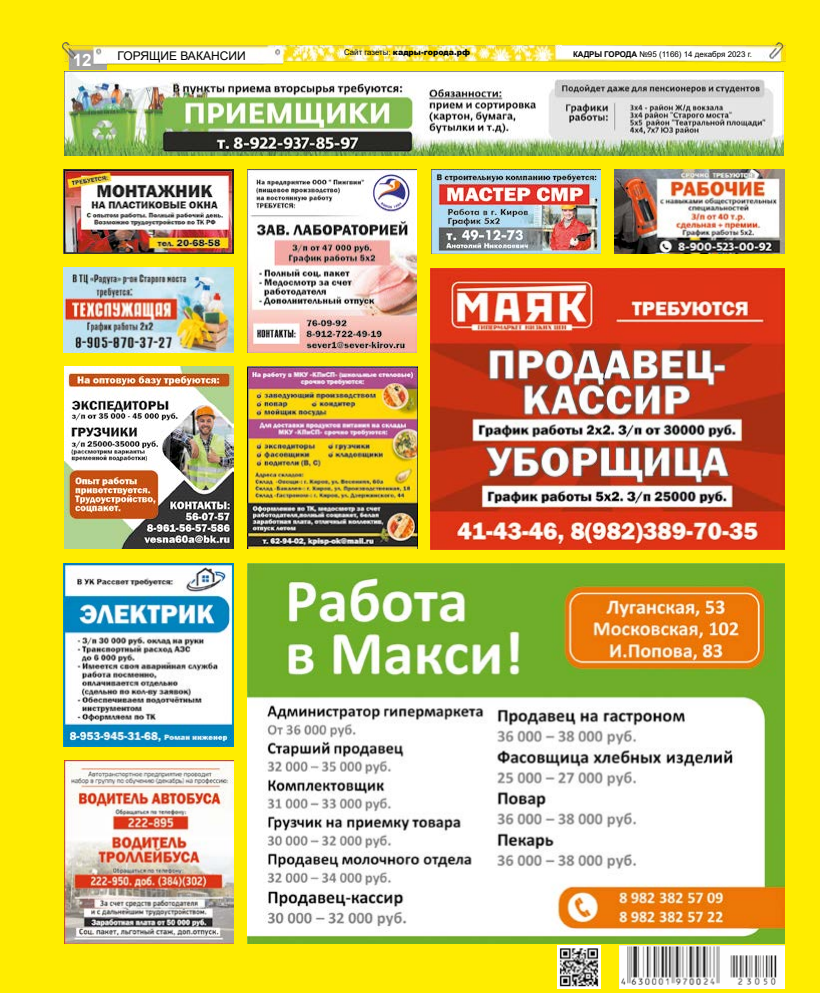
<style>
.page{position:relative;width:820px;height:993px;background:#fff}
.page>*{position:absolute;margin:0;border:0;box-sizing:border-box;transform-origin:0 0}
.t1{font:700 17px "Arial";color:#fff}
.t2{font:12px "Arial";color:#000}
.t3{font:8px "Arial";color:#000}
.t4{font:900 8px "Arial";color:#000}
.s1{font-weight:400}
.s2{font-weight:700}
</style>
<div class="page">
<div style="left:0;top:1px;width:819px;height:991px;background:#ffed00"></div>
<img style="left:62px;top:43px;width:723px;height:27px">
<img style="left:557px;top:945px;width:43px;height:43px">
<img style="left:619px;top:945px;width:164px;height:43px">
<img style="left:64px;top:366px;width:169px;height:182px">
<img style="left:431px;top:268px;width:352px;height:281px">
<img style="left:614px;top:169px;width:169px;height:84px">
<img style="left:64px;top:563px;width:169px;height:183px">
<img style="left:247px;top:366px;width:170px;height:182px">
<img style="left:64px;top:169px;width:169px;height:85px">
<img style="left:431px;top:169px;width:169px;height:85px">
<img style="left:247px;top:563px;width:537px;height:380px">
<img style="left:64px;top:72px;width:719px;height:83px">
<img style="left:64px;top:760px;width:169px;height:183px">
<img style="left:247px;top:169px;width:170px;height:183px">
<img style="left:64px;top:268px;width:169px;height:84px">
<h1 class="t1" style="left:73px;top:48px;width:20px">12</h1>
<h2 class="t2" style="left:117px;top:48px;width:129px">ГОРЯЩИЕ ВАКАНСИИ</h2>
<p class="t4" style="left:344px;top:47px;width:127px"><span class="s1">Сайт газеты:</span> кадры-города.рф</p>
<p class="t3" style="left:572px;top:48px;width:180px"><span class="s2">КАДРЫ ГОРОДА</span> №95 (1166) 14 декабря 2023 г.</p>
</div>
